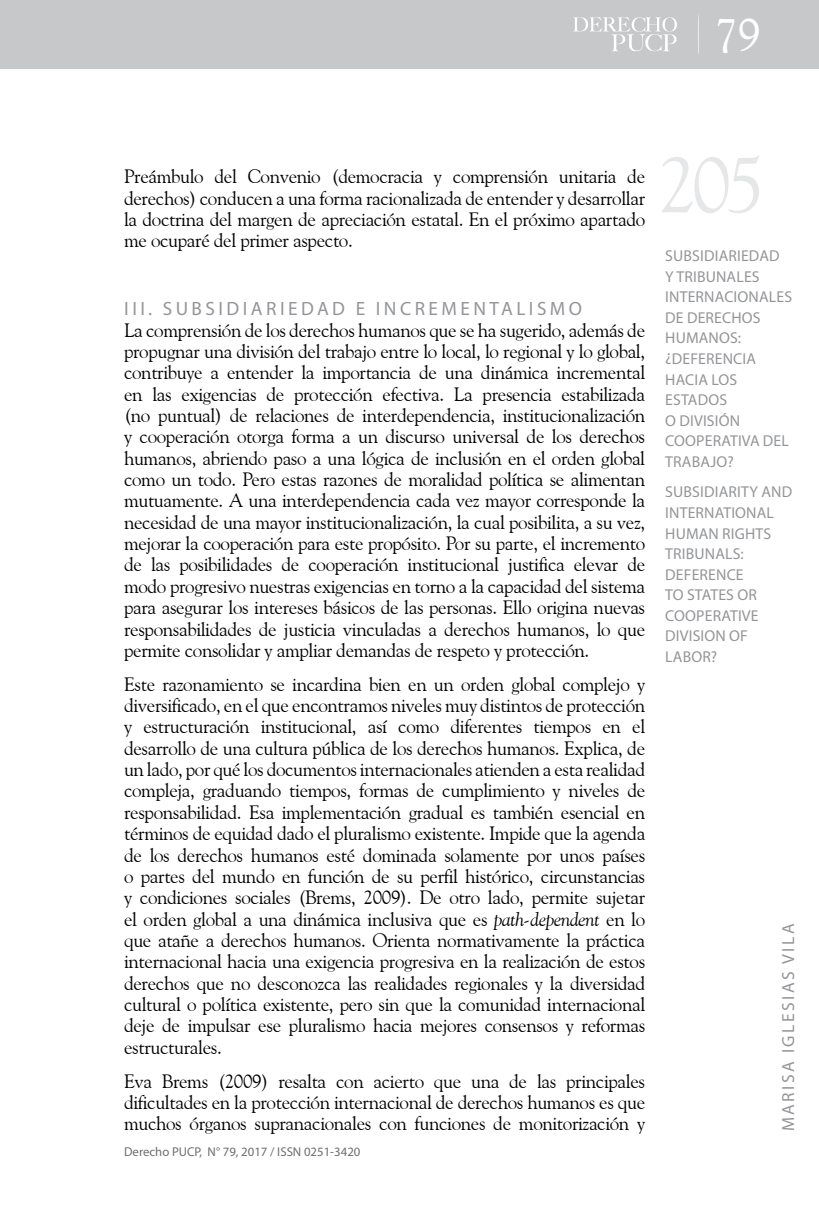
<style>
.page{position:relative;width:819px;height:1206px;background:#fff}
.page>*{position:absolute;margin:0;border:0;box-sizing:border-box;transform-origin:0 0}
.t1{font:78.75px "Goudy Old Style BT";color:#e6e7e8}
.t2{font:46.38px "Goudy Old Style BT";color:#fff}
.t3{font:19.25px/21.3px "Goudy Old Style BT";letter-spacing:-.02em;color:#000;text-align:justify}
.t4{font:19.25px "Myriad Pro";letter-spacing:.18em;color:#939598}
.t5{font:17.5px "Myriad Pro";letter-spacing:.14em;color:#939598}
.t6{font:15.75px/20.7px "Myriad Pro";letter-spacing:.01em;color:#939598}
.t7{font:12.78px "Myriad Pro";color:#6d6e71}
.s1{font-style:italic}
</style>
<div class="page">
<div style="left:0;top:0;width:819px;height:69px;background:#c7c8ca"></div>
<svg style="left:573px;top:17px;width:104px;height:34px"></svg>
<h2 class="t2" style="left:714px;top:6px;width:47px">79</h2>
<p class="t3" style="left:124px;top:166px;width:522px">Preámbulo del Convenio (democracia y comprensión unitaria de derechos) conducen a una forma racionalizada de entender y desarrollar la doctrina del margen de apreciación estatal. En el próximo apartado me ocuparé del primer aspecto.</p>
<p class="t4" style="left:124px;top:297px;width:459px">III. SUBSIDIARIEDAD E INCREMENTALISMO</p>
<p class="t3" style="left:124px;top:319px;width:522px">La comprensión de los derechos humanos que se ha sugerido, además de propugnar una división del trabajo entre lo local, lo regional y lo global, contribuye a entender la importancia de una dinámica incremental en las exigencias de protección efectiva. La presencia estabilizada (no puntual) de relaciones de interdependencia, institucionalización y cooperación otorga forma a un discurso universal de los derechos humanos, abriendo paso a una lógica de inclusión en el orden global como un todo. Pero estas razones de moralidad política se alimentan mutuamente. A una interdependencia cada vez mayor corresponde la necesidad de una mayor institucionalización, la cual posibilita, a su vez, mejorar la cooperación para este propósito. Por su parte, el incremento de las posibilidades de cooperación institucional justifica elevar de modo progresivo nuestras exigencias en torno a la capacidad del sistema para asegurar los intereses básicos de las personas. Ello origina nuevas responsabilidades de justicia vinculadas a derechos humanos, lo que permite consolidar y ampliar demandas de respeto y protección.</p>
<p class="t3" style="left:124px;top:673px;width:522px">Este razonamiento se incardina bien en un orden global complejo y diversificado, en el que encontramos niveles muy distintos de protección y estructuración institucional, así como diferentes tiempos en el desarrollo de una cultura pública de los derechos humanos. Explica, de un lado, por qué los documentos internacionales atienden a esta realidad compleja, graduando tiempos, formas de cumplimiento y niveles de responsabilidad. Esa implementación gradual es también esencial en términos de equidad dado el pluralismo existente. Impide que la agenda de los derechos humanos esté dominada solamente por unos países o partes del mundo en función de su perfil histórico, circunstancias y condiciones sociales (Brems, 2009). De otro lado, permite sujetar el orden global a una dinámica inclusiva que es <span class="s1">path-dependent</span> en lo que atañe a derechos humanos. Orienta normativamente la práctica internacional hacia una exigencia progresiva en la realización de estos derechos que no desconozca las realidades regionales y la diversidad cultural o política existente, pero sin que la comunidad internacional deje de impulsar ese pluralismo hacia mejores consensos y reformas estructurales.</p>
<p class="t3" style="left:124px;top:1069px;width:522px">Eva Brems (2009) resalta con acierto que una de las principales dificultades en la protección internacional de derechos humanos es que muchos órganos supranacionales con funciones de monitorización y</p>
<p class="t7" style="left:124px;top:1144px;width:238px">Derecho PUCP, N° 79, 2017 / ISSN 0251-3420</p>
<h1 class="t1" style="left:657px;top:136px;width:109px">205</h1>
<p class="t6" style="left:665px;top:245px;width:128px">SUBSIDIARIEDAD<br>Y TRIBUNALES<br>INTERNACIONALES<br>DE DERECHOS<br>HUMANOS: ¿DEFERENCIA<br>HACIA LOS<br>ESTADOS<br>O DIVISIÓN<br>COOPERATIVA DEL<br>TRABAJO?</p>
<p class="t6" style="left:665px;top:481px;width:128px">SUBSIDIARITY AND<br>INTERNATIONAL<br>HUMAN RIGHTS<br>TRIBUNALS:<br>DEFERENCE<br>TO STATES OR<br>COOPERATIVE<br>DIVISION OF<br>LABOR?</p>
<p class="t5" style="left:777px;top:1131px;width:209px;rotate:-90deg">MARISA IGLESIAS VILA</p>
</div>
